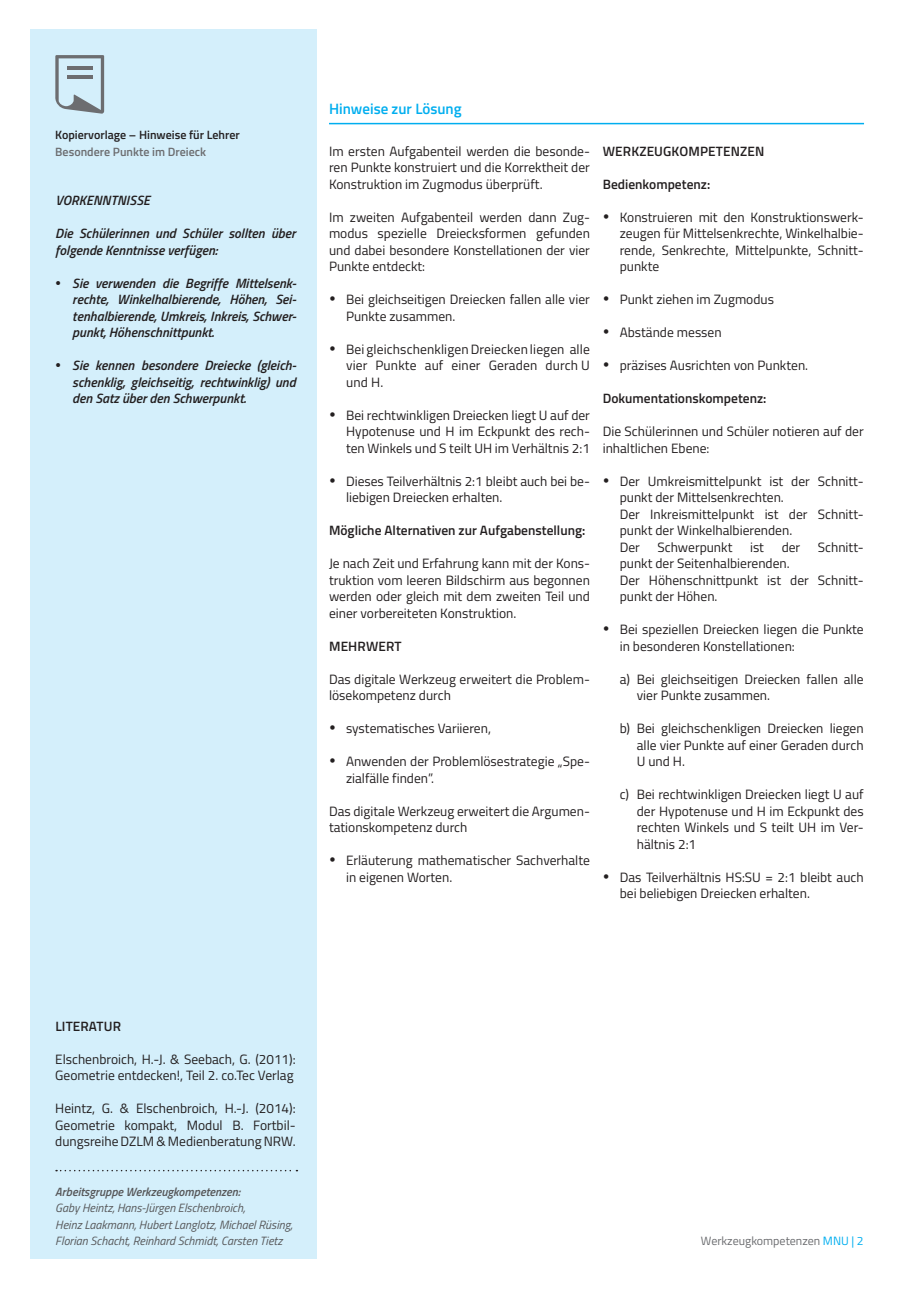
<style>
.page{position:relative;width:919px;height:1289px;background:#fff}
.page>*{position:absolute;margin:0;border:0;box-sizing:border-box;transform-origin:0 0}
.t1{font:600 15px "Titillium Web";color:#00aeef}
.t2{font:13.5px/16.5px "Titillium Web";color:#231f20}
.t3{font:italic 600 13.5px/16.5px "Titillium Web";color:#231f20;text-align:justify}
.t4{font:600 13.5px "Titillium Web";color:#231f20}
.t5{font:italic 12px/16.5px "Titillium Web";color:#57585a}
.t6{font:italic 600 12px "Titillium Web";color:#57585a}
.t7{font:600 12px "Titillium Web";color:#231f20}
.t8{font:12px "Titillium Web";color:#6c6d70}
.t9{font:600 12px "Titillium Web";color:#6c6d70}
.s1{color:#00aeef}
</style>
<div class="page">
<div style="left:30px;top:30px;width:286px;height:1229px;background:#d4effb"></div>
<svg style="left:56px;top:1169px;width:241px;height:2px"></svg>
<svg style="left:55px;top:55px;width:49px;height:59px"></svg>
<hr style="left:67px;top:67px;width:25px;height:3px;background:#6c6d70">
<hr style="left:67px;top:75px;width:25px;height:4px;background:#6c6d70">
<hr style="left:329px;top:123px;width:535px;height:1px;background:#00aeef">
<p class="t1" style="left:329px;top:98px;width:134px">Hinweise zur Lösung</p>
<p class="t7" style="left:55px;top:126px;width:186px">Kopiervorlage – Hinweise für Lehrer</p>
<p class="t9" style="left:55px;top:142px;width:152px">Besondere Punkte im Dreieck</p>
<p class="t4" style="left:602px;top:141px;width:163px">WERKZEUGKOMPETENZEN</p>
<p class="t4" style="left:602px;top:174px;width:109px">Bedienkompetenz:</p>
<p class="t2" style="left:619px;top:208px;width:245px;text-align:justify">Konstruieren mit den Konstruktionswerk&shy;zeugen für Mittelsenkrechte, Winkelhalbie&shy;rende, Senkrechte, Mittelpunkte, Schnitt&shy;punkte</p>
<p class="t2" style="left:619px;top:290px;width:156px">Punkt ziehen im Zugmodus</p>
<p class="t2" style="left:619px;top:323px;width:103px">Abstände messen</p>
<p class="t2" style="left:619px;top:356px;width:190px">präzises Ausrichten von Punkten.</p>
<p class="t4" style="left:602px;top:388px;width:165px">Dokumentationskompetenz:</p>
<p class="t2" style="left:602px;top:422px;width:262px">Die Schülerinnen und Schüler notieren auf der inhaltlichen Ebene:</p>
<p class="t2" style="left:619px;top:472px;width:245px">Der Umkreismittelpunkt ist der Schnitt&shy;punkt der Mittelsenkrechten.<br>Der Inkreismittelpunkt ist der Schnitt&shy;punkt der Winkelhalbierenden.<br>Der</p>
<p class="t2" style="left:329px;top:142px;width:262px;text-align:justify">Im ersten Aufgabenteil werden die besonde&shy;ren Punkte konstruiert und die Korrektheit der Konstruktion im Zugmodus überprüft.</p>
<p class="t2" style="left:329px;top:208px;width:262px;text-align:justify">Im zweiten Aufgabenteil werden dann Zug&shy;modus spezielle Dreiecksformen gefunden und dabei besondere Konstellationen der vier Punkte entdeckt:</p>
<p class="t2" style="left:346px;top:290px;width:245px">Bei gleichseitigen Dreiecken fallen alle vier<br>Punkte zusammen.</p>
<p class="t2" style="left:346px;top:340px;width:245px;text-align:justify">Bei gleichschenkligen Dreiecken liegen alle vier Punkte auf einer Geraden durch U und H.</p>
<p class="t2" style="left:346px;top:406px;width:245px;text-align:justify">Bei rechtwinkligen Dreiecken liegt U auf der Hypotenuse und H im Eckpunkt des rech&shy;ten Winkels und S teilt UH im Verhältnis 2:1</p>
<p class="t2" style="left:346px;top:472px;width:245px">Dieses Teilverhältnis 2:1 bleibt auch bei be&shy;liebigen Dreiecken erhalten.</p>
<p class="t4" style="left:329px;top:520px;width:258px">Mögliche Alternativen zur Aufgabenstellung:</p>
<p class="t2" style="left:329px;top:554px;width:262px;text-align:justify">Je nach Zeit und Erfahrung kann mit der Kons&shy;truktion vom leeren Bildschirm aus begonnen werden oder gleich mit dem zweiten Teil und einer vorbereiteten Konstruktion.</p>
<p class="t4" style="left:329px;top:636px;width:74px">MEHRWERT</p>
<p class="t2" style="left:329px;top:670px;width:262px">Das digitale Werkzeug erweitert die Problem&shy;lösekompetenz durch</p>
<p class="t2" style="left:346px;top:719px;width:146px">systematisches Variieren,</p>
<p class="t2" style="left:346px;top:752px;width:245px">Anwenden der Problemlösestrategie „Spe&shy;zialfälle finden”.</p>
<p class="t2" style="left:329px;top:802px;width:262px">Das digitale Werkzeug erweitert die Argumen&shy;tationskompetenz durch</p>
<p class="t2" style="left:346px;top:851px;width:245px">Erläuterung mathematischer Sachverhalte in eigenen Worten.</p>
<p class="t3" style="left:55px;top:191px;width:96px">VORKENNTNISSE</p>
<p class="t3" style="left:55px;top:224px;width:242px">Die Schülerinnen und Schüler sollten über folgende Kenntnisse verfügen:</p>
<p class="t3" style="left:72px;top:274px;width:225px">Sie verwenden die Begriffe Mittelsenk&shy;rechte, Winkelhalbierende, Höhen, Sei&shy;tenhalbierende, Umkreis, Inkreis, Schwer&shy;punkt, Höhenschnittpunkt.</p>
<p class="t3" style="left:72px;top:356px;width:225px">Sie kennen besondere Dreiecke (gleich&shy;schenklig, gleichseitig, rechtwinklig) und den Satz über den Schwerpunkt.</p>
<p class="t2" style="left:657px;top:538px;width:76px">Schwerpunkt</p>
<p class="t2" style="left:750px;top:538px;width:15px">ist</p>
<p class="t2" style="left:781px;top:538px;width:20px">der</p>
<p class="t2" style="left:817px;top:538px;width:47px">Schnitt-</p>
<p class="t2" style="left:619px;top:554px;width:245px">punkt der Seitenhalbierenden.<br>Der Höhenschnittpunkt ist der Schnitt&shy;punkt der Höhen.</p>
<p class="t2" style="left:619px;top:620px;width:245px">Bei speziellen Dreiecken liegen die Punkte in besonderen Konstellationen:</p>
<p class="t2" style="left:636px;top:670px;width:228px;text-indent:-17px">a) Bei gleichseitigen Dreiecken fallen alle vier Punkte zusammen.</p>
<p class="t2" style="left:636px;top:719px;width:228px;text-align:justify;text-indent:-17px">b) Bei gleichschenkligen Dreiecken liegen alle vier Punkte auf einer Geraden durch U und H.</p>
<p class="t2" style="left:636px;top:785px;width:228px;text-align:justify;text-indent:-17px">c) Bei rechtwinkligen Dreiecken liegt U auf der Hypotenuse und H im Eckpunkt des rechten Winkels und S teilt UH im Ver&shy;hältnis 2:1</p>
<p class="t2" style="left:619px;top:868px;width:245px">Das Teilverhältnis HS:SU = 2:1 bleibt auch bei beliebigen Dreiecken erhalten.</p>
<p class="t4" style="left:55px;top:1015px;width:67px">LITERATUR</p>
<p class="t2" style="left:55px;top:1049px;width:242px">Elschenbroich, H.-J. &amp; Seebach, G. (2011):<br>Geometrie entdecken!, Teil 2. co.Tec Verlag</p>
<p class="t2" style="left:55px;top:1099px;width:242px;text-align:justify">Heintz, G. &amp; Elschenbroich, H.-J. (2014):<br>Geometrie kompakt, Modul B. Fortbil&shy;dungsreihe DZLM &amp; Medienberatung NRW.</p>
<p class="t6" style="left:55px;top:1182px;width:186px">Arbeitsgruppe Werkzeugkompetenzen:</p>
<p class="t5" style="left:55px;top:1198px;width:239px">Gaby Heintz, Hans-Jürgen Elschenbroich,<br>Heinz Laakmann, Hubert Langlotz, Michael Rüsing,<br>Florian Schacht, Reinhard Schmidt, Carsten Tietz</p>
<p class="t8" style="left:701px;top:1232px;width:164px">Werkzeugkompetenzen <span class="s1">MNU | 2</span></p>
</div>
